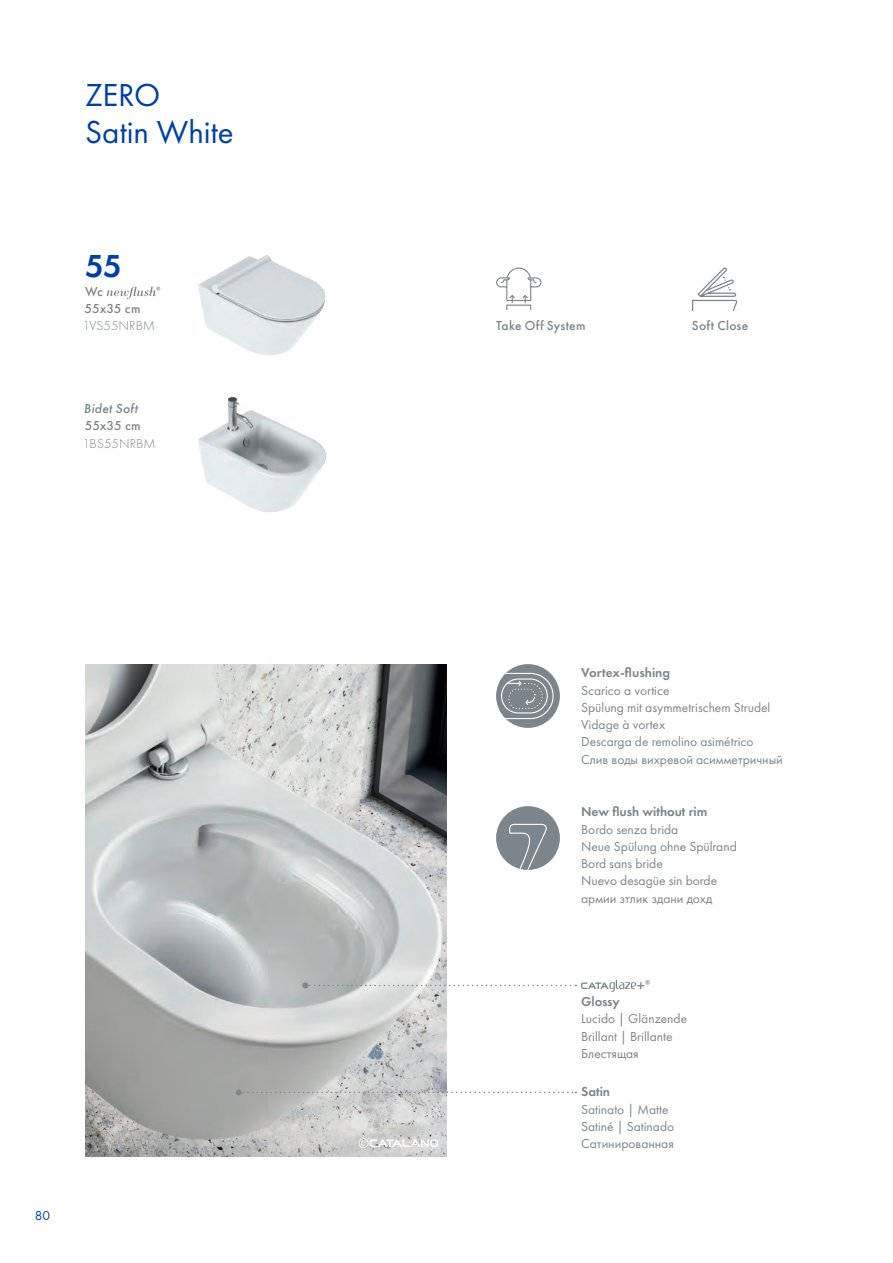
<style>
.page{position:relative;width:893px;height:1263px;background:#fff}
.page>*{position:absolute;margin:0;border:0;box-sizing:border-box;transform-origin:0 0}
.t1{font:33px "Futura PT";color:#0040a6}
.t2{font:600 33px "Futura PT";color:#0040a6}
.t3{font:13.5px/17.2px "Futura PT";color:#7c858c}
.t4{font:600 13.5px "Futura PT";color:#7c858c}
.t5{font:500 13.5px "Futura PT";letter-spacing:.015em;color:#7c858c}
.t6{font:300 13.5px "Futura PT";color:#7c858c}
.t7{font:italic 500 13.5px "Futura PT";letter-spacing:.02em;color:#7c858c}
.t8{font:13.5px "Futura PT";color:#0040a6}
.t9{font:700 5.55px "Merriweather";color:#7c858c}
.s1{font-weight:600}
</style>
<div class="page">
<img style="left:198px;top:255px;width:127px;height:100px">
<img style="left:198px;top:397px;width:129px;height:115px">
<div style="left:496px;top:664px;width:64px;height:64px;background:#7c858c;border-radius:50%"></div>
<svg style="left:497px;top:672px;width:57px;height:48px"></svg>
<div style="left:496px;top:806px;width:64px;height:64px;background:#7c858c;border-radius:50%"></div>
<svg style="left:509px;top:823px;width:38px;height:47px"></svg>
<img style="left:85px;top:664px;width:361px;height:493px">
<svg style="left:236px;top:1089px;width:340px;height:6px"></svg>
<svg style="left:359px;top:1138px;width:79px;height:10px"></svg>
<svg style="left:496px;top:267px;width:45px;height:43px"></svg>
<svg style="left:692px;top:267px;width:45px;height:43px"></svg>
<svg style="left:107px;top:287px;width:53px;height:12px"></svg>
<svg style="left:302px;top:980px;width:342px;height:12px"></svg>
<p class="t1" style="left:85px;top:76px;width:77px">ZERO</p>
<p class="t1" style="left:85px;top:113px;width:150px">Satin White</p>
<p class="t2" style="left:85px;top:245px;width:38px">55</p>
<p class="t5" style="left:85px;top:283px;width:19px">Wc</p>
<p class="t5" style="left:85px;top:301px;width:57px">55x35 cm</p>
<p class="t6" style="left:83px;top:318px;width:74px">1VS55NRBM</p>
<p class="t7" style="left:84px;top:400px;width:55px">Bidet Soft</p>
<p class="t5" style="left:85px;top:418px;width:57px">55x35 cm</p>
<p class="t6" style="left:83px;top:435px;width:74px">1BS55NRBM</p>
<p class="t8" style="left:35px;top:1208px;width:17px">80</p>
<p class="t5" style="left:496px;top:318px;width:91px">Take Off System</p>
<p class="t5" style="left:692px;top:318px;width:58px">Soft Close</p>
<p class="t4" style="left:581px;top:664px;width:90px">Vortex-flushing</p>
<p class="t3" style="left:581px;top:681px;width:90px">Scarico a vortice</p>
<p class="t3" style="left:581px;top:699px;width:191px">Spülung mit asymmetrischem Strudel</p>
<p class="t3" style="left:581px;top:716px;width:86px">Vidage à vortex</p>
<p class="t3" style="left:581px;top:733px;width:174px">Descarga de remolino asimétrico</p>
<p class="t3" style="left:581px;top:750px;width:203px">Слив воды вихревой асимметричный</p>
<p class="t4" style="left:581px;top:803px;width:128px">New flush without rim</p>
<p class="t3" style="left:581px;top:820px;width:99px">Bordo senza brida</p>
<p class="t3" style="left:581px;top:838px;width:157px">Neue Spülung ohne Spülrand</p>
<p class="t3" style="left:581px;top:855px;width:83px">Bord sans bride</p>
<p class="t3" style="left:581px;top:872px;width:138px">Nuevo desagüe sin borde</p>
<p class="t3" style="left:581px;top:889px;width:133px">армии зтлик здани дохд</p>
<p class="t9" style="left:645px;top:979px;width:7px">®</p>
<p class="t4" style="left:581px;top:993px;width:40px">Glossy</p>
<p class="t3" style="left:581px;top:1010px;width:108px">Lucido | Glänzende<br>Brillant | Brillante<br>Блестящая</p>
<p class="t3" style="left:581px;top:1083px;width:89px"><span class="s1">Satin<br></span>Satinato | Matte</p>
<p class="t3" style="left:581px;top:1118px;width:95px">Satiné | Satinado</p>
<p class="t3" style="left:581px;top:1135px;width:94px">Сатинированная</p>
</div>
